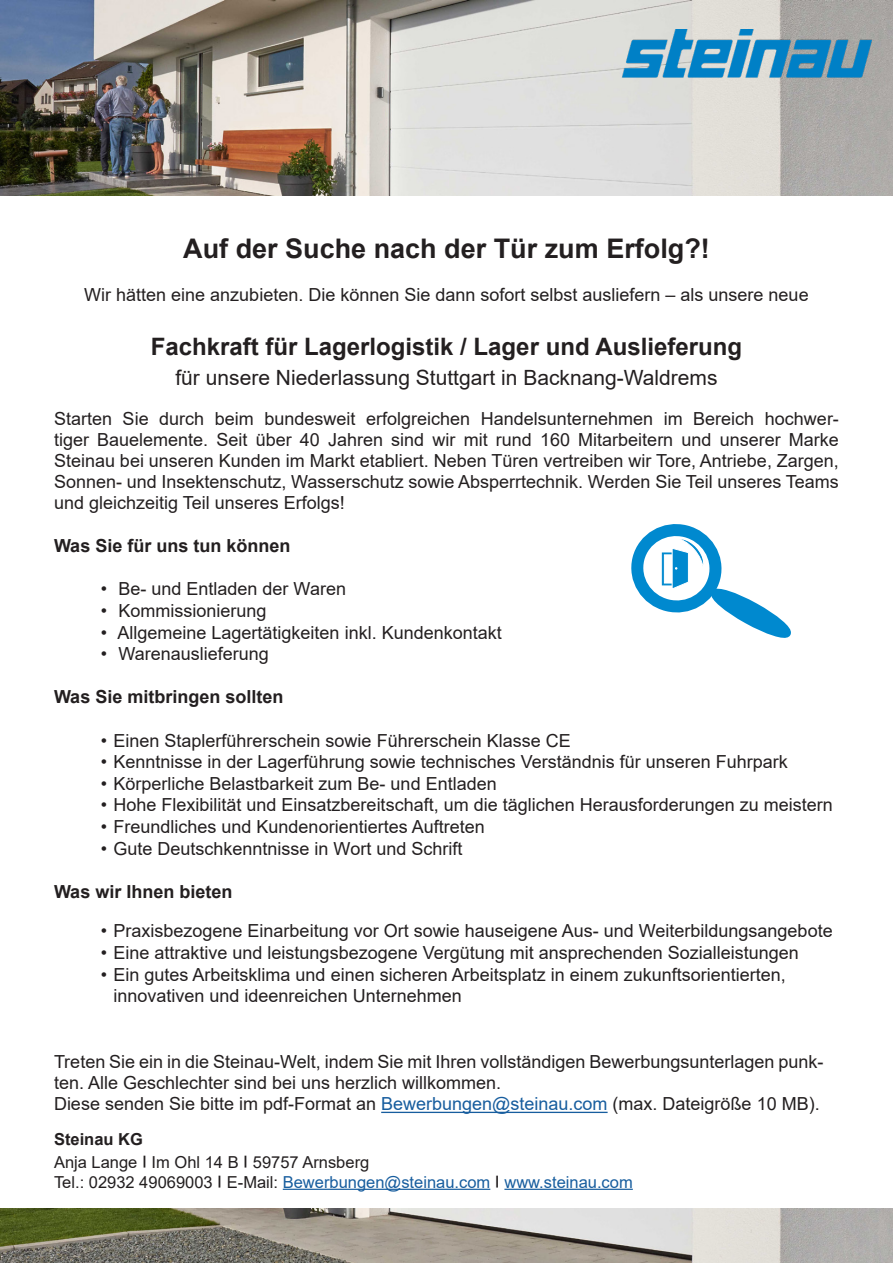
<style>
.page{position:relative;width:893px;height:1263px;background:#fff}
.page>*{position:absolute;margin:0;border:0;box-sizing:border-box;transform-origin:0 0}
.t1{font:700 27px "Arial";color:#231f20}
.t2{font:700 24px "Arial";color:#231f20}
.t3{font:21px "Arial";color:#231f20}
.t4{font:18px/21px "Arial";color:#231f20}
.t5{font:700 18px "Arial";color:#231f20}
.t6{font:16.5px "Arial";color:#175d9e}
.t7{font:16.5px "Arial";color:#231f20}
.t8{font:700 16.5px "Arial";color:#231f20}
.s1{color:#175d9e}
.s2{font-weight:700}
.s3{color:#231f20}
.s4{font-weight:700;color:#231f20}
</style>
<div class="page">
<hr style="left:381px;top:1112px;width:227px;height:1px;background:#175d9e">
<img style="left:0;top:0;width:893px;height:196px">
<img style="left:621px;top:29px;width:250px;height:50px">
<img style="left:0;top:1209px;width:893px;height:54px">
<svg style="left:631px;top:524px;width:160px;height:114px"></svg>
<hr style="left:283px;top:1189px;width:207px;height:1px;background:#175d9e">
<hr style="left:504px;top:1189px;width:129px;height:1px;background:#175d9e">
<p class="t1" style="left:183px;top:229px;width:528px">Auf der Suche nach der Tür zum Erfolg?!</p>
<p class="t4" style="left:84px;top:284px;width:726px">Wir hätten eine anzubieten. Die können Sie dann sofort selbst ausliefern – als unsere neue</p>
<p class="t2" style="left:151px;top:330px;width:593px">Fachkraft für Lagerlogistik / Lager und Auslieferung</p>
<p class="t3" style="left:175px;top:363px;width:543px">für unsere Niederlassung Stuttgart in Backnang-Waldrems</p>
<p class="t4" style="left:54px;top:408px;width:786px;text-align:justify">Starten Sie durch beim bundesweit erfolgreichen Handelsunternehmen im Bereich hochwer&shy;tiger Bauelemente. Seit über 40 Jahren sind wir mit rund 160 Mitarbeitern und unserer Marke Steinau bei unseren Kunden im Markt etabliert. Neben Türen vertreiben wir Tore, Antriebe, Zargen, Sonnen- und Insektenschutz, Wasserschutz sowie Absperrtechnik. Werden Sie Teil unseres Teams und gleichzeitig Teil unseres Erfolgs!</p>
<p class="t5" style="left:54px;top:533px;width:238px">Was Sie für uns tun können</p>
<p class="t4" style="left:101px;top:578px;width:247px">• Be- und Entladen der Waren</p>
<p class="t4" style="left:101px;top:600px;width:167px">• Kommissionierung</p>
<p class="t4" style="left:101px;top:622px;width:402px">• Allgemeine Lagertätigkeiten inkl. Kundenkontakt</p>
<p class="t4" style="left:101px;top:643px;width:170px">• Warenauslieferung</p>
<p class="t5" style="left:54px;top:684px;width:231px">Was Sie mitbringen sollten</p>
<p class="t4" style="left:101px;top:730px;width:471px">• Einen Staplerführerschein sowie Führerschein Klasse CE</p>
<p class="t4" style="left:101px;top:751px;width:689px">• Kenntnisse in der Lagerführung sowie technisches Verständnis für unseren Fuhrpark</p>
<p class="t4" style="left:101px;top:773px;width:397px">• Körperliche Belastbarkeit zum Be- und Entladen</p>
<p class="t4" style="left:101px;top:794px;width:734px">• Hohe Flexibilität und Einsatzbereitschaft, um die täglichen Herausforderungen zu meistern</p>
<p class="t4" style="left:101px;top:816px;width:385px">• Freundliches und Kundenorientiertes Auftreten</p>
<p class="t4" style="left:101px;top:838px;width:363px">• Gute Deutschkenntnisse in Wort und Schrift</p>
<p class="t5" style="left:54px;top:879px;width:180px">Was wir Ihnen bieten</p>
<p class="t4" style="left:101px;top:920px;width:733px">• Praxisbezogene Einarbeitung vor Ort sowie hauseigene Aus- und Weiterbildungsangebote</p>
<p class="t4" style="left:101px;top:942px;width:700px">• Eine attraktive und leistungsbezogene Vergütung mit ansprechenden Sozialleistungen</p>
<p class="t4" style="left:114px;top:963px;width:674px;line-height:21.6px;text-indent:-13px">• Ein gutes Arbeitsklima und einen sicheren Arbeitsplatz in einem zukunftsorientierten, innovativen und ideenreichen Unternehmen</p>
<p class="t4" style="left:54px;top:1051px;width:771px">Treten Sie ein in die Steinau-Welt, indem Sie mit Ihren vollständigen Bewerbungsunterlagen punk&shy;ten. Alle Geschlechter sind bei uns herzlich willkommen.</p>
<p class="t4" style="left:54px;top:1093px;width:767px">Diese senden Sie bitte im pdf-Format an <span class="s1">Bewerbungen@steinau.com</span> (max. Dateigröße 10 MB).</p>
<p class="t8" style="left:54px;top:1128px;width:90px">Steinau KG</p>
<p class="t7" style="left:54px;top:1150px;width:317px">Anja Lange <span class="s2">׀</span> Im Ohl 14 B <span class="s2">׀</span> 59757 Arnsberg</p>
<p class="t6" style="left:54px;top:1170px;width:580px"><span class="s3">Tel.: 02932 49069003</span> <span class="s4">׀</span> <span class="s3">E-Mail:</span> Bewerbungen@steinau.com <span class="s4">׀</span> www.steinau.com</p>
</div>
